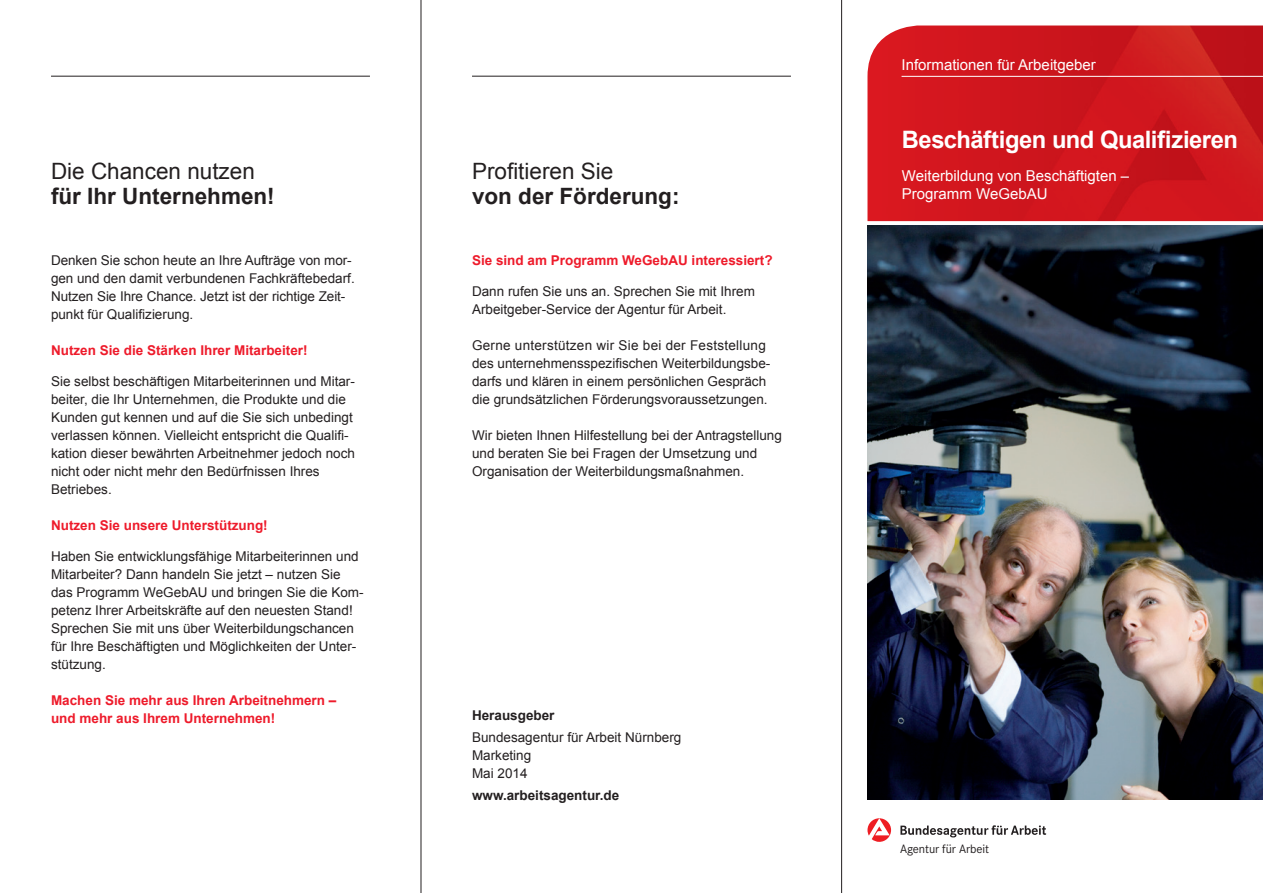
<style>
.page{position:relative;width:1263px;height:893px;background:#fff}
.page>*{position:absolute;margin:0;border:0;box-sizing:border-box;transform-origin:0 0}
.t1{font:700 24px "Arial";letter-spacing:-.02em;color:#fff}
.t2{font:700 22.5px/25.5px "Arial";color:#231f20}
.t3{font:15px/18px "Arial";color:#fff}
.t4{font:13.5px/18px "Arial";color:#231f20}
.t5{font:700 13.5px/18px "Arial";color:#ee1b2b}
.t6{font:700 13.5px "Arial";color:#231f20}
.t7{font:12.6px "Corporate S";letter-spacing:-.005em;color:#231f20}
.s1{font-weight:400}
.s2{font-weight:700}
</style>
<div class="page">
<img style="left:867px;top:225px;width:396px;height:575px">
<img style="left:867px;top:26px;width:396px;height:195px">
<hr style="left:901px;top:76px;width:362px;height:1px;background:#fff">
<svg style="left:900px;top:825px;width:146px;height:12px"></svg>
<svg style="left:867px;top:818px;width:24px;height:24px"></svg>
<hr style="left:472px;top:76px;width:319px;height:1px;background:#231f20">
<hr style="left:51px;top:76px;width:319px;height:1px;background:#231f20">
<hr style="left:421px;top:0;width:1px;height:893px;background:#231f20">
<hr style="left:841px;top:0;width:1px;height:893px;background:#231f20">
<h2 class="t2" style="left:51px;top:159px;width:225px"><span class="s1">Die Chancen nutzen </span>für Ihr Unternehmen!</h2>
<p class="t4" style="left:51px;top:252px;width:305px">Denken Sie schon heute an Ihre Aufträge von mor&shy;gen und den damit verbundenen Fachkräftebedarf.<br>Nutzen Sie Ihre Chance. Jetzt ist der richtige Zeit&shy;punkt für Qualifizierung.</p>
<p class="t5" style="left:51px;top:342px;width:258px">Nutzen Sie die Stärken Ihrer Mitarbeiter!</p>
<p class="t4" style="left:51px;top:372px;width:305px">Sie selbst beschäftigen Mitarbeiterinnen und Mitar&shy;beiter, die Ihr Unternehmen, die Produkte und die Kunden gut kennen und auf die Sie sich unbedingt verlassen können. Vielleicht entspricht die Qualifi&shy;kation dieser bewährten Arbeitnehmer jedoch noch nicht oder nicht mehr den Bedürfnissen Ihres Betriebes.</p>
<p class="t5" style="left:51px;top:517px;width:218px">Nutzen Sie unsere Unterstützung!</p>
<p class="t4" style="left:51px;top:547px;width:314px">Haben Sie entwicklungsfähige Mitarbeiterinnen und Mitarbeiter? Dann handeln Sie jetzt – nutzen Sie das Programm WeGebAU und bringen Sie die Kom&shy;petenz Ihrer Arbeitskräfte auf den neuesten Stand!<br>Sprechen Sie mit uns über Weiterbildungschancen für Ihre Beschäftigten und Möglichkeiten der Unter&shy;stützung.</p>
<p class="t5" style="left:51px;top:691px;width:287px">Machen Sie mehr aus Ihren Arbeitnehmern – und mehr aus Ihrem Unternehmen!</p>
<h2 class="t2" style="left:472px;top:159px;width:209px"><span class="s1">Profitieren Sie<br></span>von der Förderung:</h2>
<p class="t5" style="left:472px;top:252px;width:302px">Sie sind am Programm WeGebAU interessiert?</p>
<p class="t4" style="left:472px;top:282px;width:284px">Dann rufen Sie uns an. Sprechen Sie mit Ihrem<br>Arbeitgeber-Service der Agentur für Arbeit.</p>
<p class="t4" style="left:472px;top:336px;width:300px">Gerne unterstützen wir Sie bei der Feststellung des unternehmensspezifischen Weiterbildungsbe&shy;darfs und klären in einem persönlichen Gespräch die grundsätzlichen Förderungsvoraussetzungen.</p>
<p class="t4" style="left:472px;top:426px;width:311px">Wir bieten Ihnen Hilfestellung bei der Antragstellung und beraten Sie bei Fragen der Umsetzung und<br>Organisation der Weiterbildungsmaßnahmen.</p>
<p class="t4" style="left:472px;top:704px;width:211px;line-height:22.2px"><span class="s2">Herausgeber<br></span>Bundesagentur für Arbeit Nürnberg</p>
<p class="t4" style="left:472px;top:746px;width:61px">Marketing<br>Mai 2014</p>
<p class="t6" style="left:472px;top:786px;width:149px">www.arbeitsagentur.de</p>
<p class="t3" style="left:901px;top:56px;width:196px">Informationen für Arbeitgeber</p>
<h1 class="t1" style="left:902px;top:124px;width:337px">Beschäftigen und Qualifizieren</h1>
<p class="t3" style="left:902px;top:167px;width:229px">Weiterbildung von Beschäftigten –<br>Programm WeGebAU</p>
<p class="t7" style="left:900px;top:842px;width:91px">Agentur für Arbeit</p>
</div>
